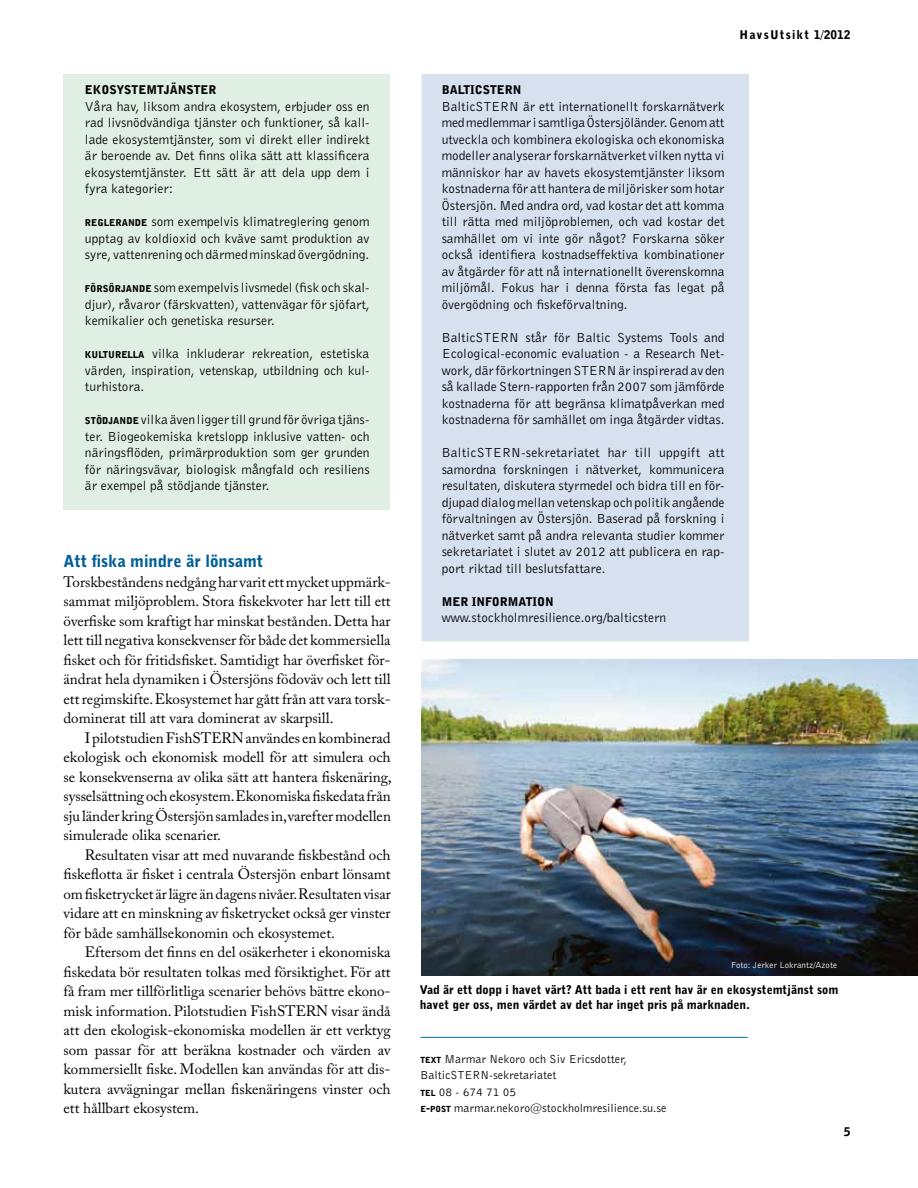
<style>
.page{position:relative;width:918px;height:1188px;background:#fff}
.page>*{position:absolute;margin:0;border:0;box-sizing:border-box;transform-origin:0 0}
.t1{font:900 16.5px "Bell Gothic BT";color:#005f99}
.t2{font:15px/19.5px "Adobe Caslon Pro";color:#000;text-align:justify}
.t3{font:13.5px/16.5px "Bell Gothic BT";color:#000;text-align:justify}
.t4{font:900 12px/15px "Bell Gothic BT";color:#000}
.t5{font:12px/16.5px "Bell Gothic BT";color:#000}
.t6{font:900 12px "Bell Gothic BT";letter-spacing:.1em;color:#000}
.t7{font:9px "Bell Gothic BT";color:#fff}
.s1{font-weight:900;font-size:9.45px}
.s2{font-weight:900;font-size:8.4px}
.s3{font-weight:900}
</style>
<div class="page">
<img style="left:422px;top:659px;width:496px;height:317px">
<div style="left:422px;top:74px;width:327px;height:567px;background:#d7e0ef;border:1px solid #d6e9da"></div>
<div style="left:64px;top:74px;width:326px;height:436px;background:#e0efe3"></div>
<hr style="left:420px;top:1037px;width:328px;height:1px;background:#0067a5">
<p class="t4" style="left:85px;top:82px;width:130px">ekosystemtjänster</p>
<p class="t3" style="left:85px;top:98px;width:286px">Våra hav, liksom andra ekosystem, erbjuder oss en rad livsnödvändiga tjänster och funktioner, så kal - lade ekosystemtjänster, som vi direkt eller indirekt är beroende av. Det finns olika sätt att klassificera ekosystemtjänster. Ett sätt är att dela upp dem i fyra kategorier:</p>
<p class="t3" style="left:85px;top:213px;width:286px"><span class="s1">REGLERANDE</span> som exempelvis klimatreglering genom upptag av koldioxid och kväve samt produktion av syre, vattenrening och därmed minskad övergödning.</p>
<p class="t3" style="left:85px;top:279px;width:286px"><span class="s1">FÖRSÖRJANDE</span> som exempelvis livsmedel (fisk och skal&shy;djur), råvaror (färskvatten), vattenvägar för sjöfart, kemikalier och genetiska resurser.</p>
<p class="t3" style="left:85px;top:345px;width:286px"><span class="s1">KULTURELLA</span> vilka inkluderar rekreation, estetiska värden, inspiration, vetenskap, utbildning och kul&shy;turhistora.</p>
<p class="t3" style="left:85px;top:411px;width:286px"><span class="s1">STÖDJANDE</span> vilka även ligger till grund för övriga tjäns&shy;ter. Biogeokemiska kretslopp inklusive vatten- och näringsflöden, primärproduktion som ger grunden för näringsvävar, biologisk mångfald och resiliens är exempel på stödjande tjänster.</p>
<p class="t1" style="left:64px;top:551px;width:201px">Att fiska mindre är lönsamt</p>
<p class="t2" style="left:64px;top:572px;width:329px">Torskbeståndens nedgång har varit ett mycket uppmärk&shy;sammat miljöproblem. Stora fiskekvoter har lett till ett överfiske som kraftigt har minskat bestånden. Detta har lett till negativa konsekvenser för både det kommersiella fisket och för fritidsfisket. Samtidigt har överfisket för&shy;ändrat hela dynamiken i Östersjöns födoväv och lett till ett regimskifte. Ekosystemet har gått från att vara torsk&shy;dominerat till att vara dominerat av skarpsill.</p>
<p class="t2" style="left:64px;top:728px;width:330px;text-indent:21px">I pilotstudien FishSTERN användes en kombinerad ekologisk och ekonomisk modell för att simulera och se konsekvenserna av olika sätt att hantera fiskenäring, sysselsättning och ekosystem. Ekonomiska fiskedata från sju länder kring Östersjön samlades in, varefter modellen simulerade olika scenarier.</p>
<p class="t2" style="left:64px;top:845px;width:329px;text-indent:21px">Resultaten visar att med nuvarande fiskbestånd och fiskeflotta är fisket i centrala Östersjön enbart lönsamt om fisketrycket är lägre än dagens nivåer. Resultaten visar vidare att en minskning av fisketrycket också ger vinster för både samhällsekonomin och ekosystemet.</p>
<p class="t2" style="left:64px;top:942px;width:329px;text-indent:21px">Eftersom det finns en del osäkerheter i ekonomiska fiskedata bör resultaten tolkas med försiktighet. För att få fram mer tillförlitliga scenarier behövs bättre ekono&shy;misk information. Pilotstudien FishSTERN visar ändå att den ekologisk-ekonomiska modellen är ett verktyg som passar för att beräkna kostnader och värden av kommersiellt fiske. Modellen kan användas för att dis&shy;kutera avvägningar mellan fiskenäringens vinster och ett hållbart ekosystem.</p>
<p class="t6" style="left:739px;top:28px;width:112px">HavsUtsikt 1/2012</p>
<p class="t4" style="left:442px;top:82px;width:79px">BalticSTE RN</p>
<p class="t3" style="left:442px;top:98px;width:43px">BalticSTERN</p>
<p class="t3" style="left:442px;top:98px;width:284px;text-indent:81px">är ett internationellt forskarnätverk med medlemmar i samtliga Östersjöländer. G enom att utveckla och kombinera ekologiska och ekonomiska modeller analyserar forskarnätverket vilken nytta vi människor har av havets ekosystemtjänster liksom kostnaderna för att hantera de miljörisker som hotar Östersjön. M ed andra ord, vad kostar det att komma till rätta med miljöproblemen, och vad kostar det samhället om vi inte gör något? Forskarna söker också identifiera kostnadseffektiva kombinationer av åtgärder för att nå internationellt överenskomna miljömål. Fokus har i denna första fas legat på övergödning och fiskeförvaltning.</p>
<p class="t3" style="left:442px;top:329px;width:43px">BalticSTERN</p>
<p class="t3" style="left:442px;top:329px;width:284px;text-indent:84px">står för Baltic Systems Tools and E cological-economic evaluation - a Research N et&shy;work, där förkortningen STERN</p>
<p class="t3" style="left:442px;top:362px;width:284px;text-indent:177px">är inspirerad av den så kallade Stern-rapporten från 2007 som jämförde kostnaderna för att begränsa klimatpåverkan med kostnaderna för samhället om inga åtgärder vidtas.</p>
<p class="t3" style="left:442px;top:444px;width:45px">BalticSTERN</p>
<p class="t3" style="left:442px;top:444px;width:284px;text-indent:79px">-sekretariatet har till uppgift att samordna forskningen i nätverket, kommunicera resultaten, diskutera styrmedel och bidra till en för&shy;djupad dialog mellan vetenskap och politik angående förvaltningen av Östersjön. Baserad på forskning i nätverket samt på andra relevanta studier kommer sekretariatet i slutet av 2012 att publicera en rap&shy;port riktad till beslutsfattare.</p>
<p class="t4" style="left:442px;top:594px;width:114px">mer information</p>
<p class="t3" style="left:442px;top:609px;width:226px">www.stockholmresilience.org/balticstern</p>
<p class="t7" style="left:731px;top:960px;width:107px">Foto: Jerker Lokrantz/Azote</p>
<p class="t4" style="left:420px;top:982px;width:420px">Vad är ett dopp i havet värt? Att bada i ett rent hav är en ekosystemtjänst som havet ger oss, men värdet av det har inget pris på marknaden.</p>
<p class="t5" style="left:421px;top:1050px;width:208px"><span class="s2">TEXT</span> M armar N ekoro och S iv E ricsdotter,<br>BalticSTERN</p>
<p class="t5" style="left:421px;top:1067px;width:248px;text-indent:69px">-sekretariatet<br><span class="s2">TEL</span> 08 - 674 71 05<br><span class="s2">E</span><span class="s3">-</span><span class="s2">POST</span> marmar.nekoro@stockholmresilience.su.se</p>
<p class="t4" style="left:844px;top:1124px;width:8px">5</p>
</div>
